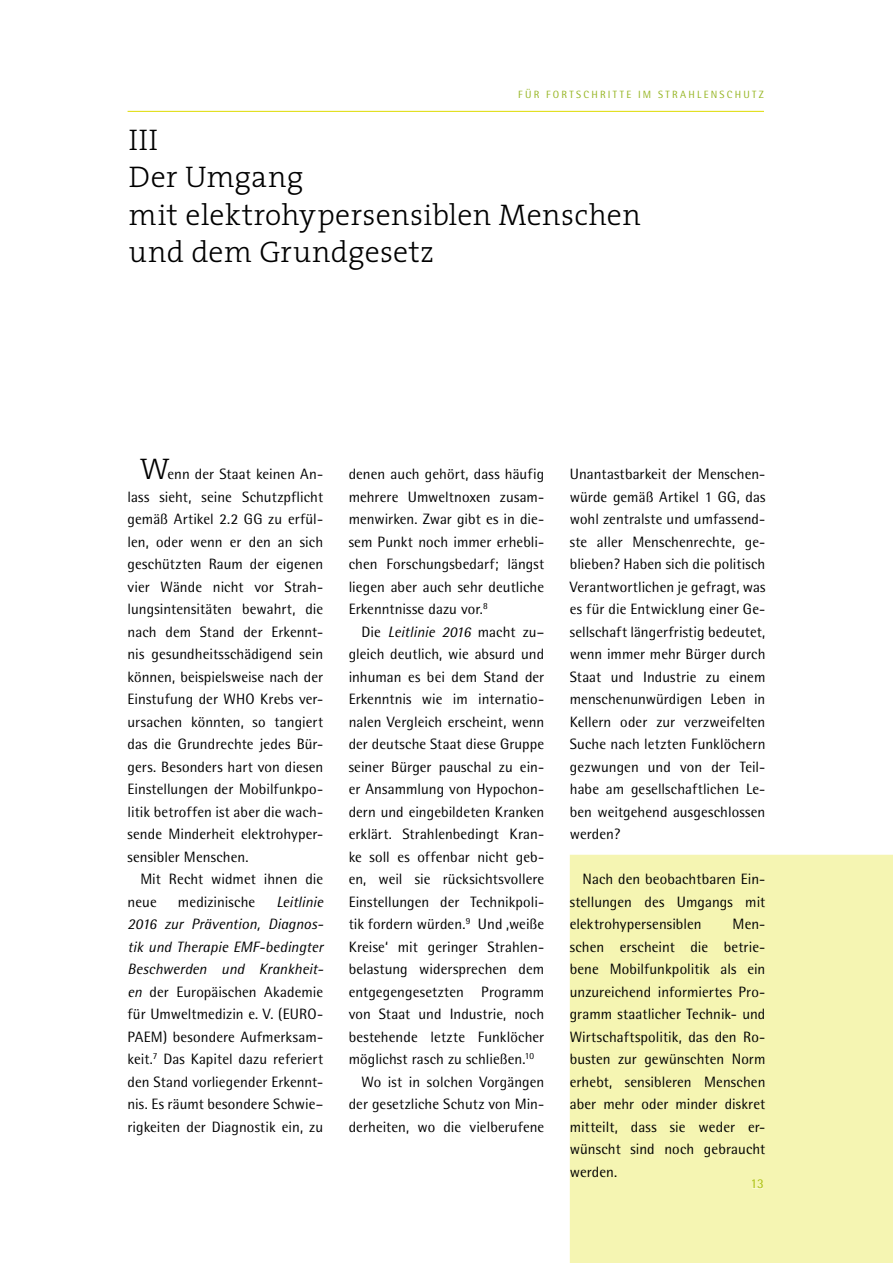
<style>
.page{position:relative;width:893px;height:1263px;background:#fff}
.page>*{position:absolute;margin:0;border:0;box-sizing:border-box;transform-origin:0 0}
.t1{font:300 30px/37.5px "The Serif";letter-spacing:.01em;color:#000}
.t2{font:15px/22.5px "Rotis Semi Sans";letter-spacing:.005em;color:#000;text-align:justify}
.t3{font:italic 15px "Rotis Semi Sans";color:#000}
.t4{font:13.5px "Rotis Semi Sans";color:#96b522}
.t5{font:10.5px "Rotis Semi Sans";letter-spacing:.215em;color:#96b522}
.s1{font-family:"The Serif";font-weight:300;font-size:30px}
.s2{font-style:italic}
.s3{font-style:normal}
</style>
<div class="page">
<hr style="left:128px;top:111px;width:636px;height:1px;background:#dedc00">
<div style="left:570px;top:855px;width:323px;height:408px;background:#f5f5b2"></div>
<div style="left:752px;top:1179px;width:11px;height:9px;background:#f5f5b2"></div>
<p class="t5" style="left:518px;top:89px;width:247px">FÜR FORTSCHRITTE IM STRAHLENSCHUTZ</p>
<h1 class="t1" style="left:129px;top:120px;width:513px">III<br>Der Umgang<br>mit elektrohypersensiblen Menschen und dem Grundgesetz</h1>
<p class="t2" style="left:128px;top:463px;width:197px;text-indent:13px"><span class="s1">W</span>enn der Staat keinen An&shy;lass sieht, seine Schutzpflicht gemäß Artikel 2.2 GG zu erfül&shy;len, oder wenn er den an sich geschützten Raum der eigenen vier Wände nicht vor Strah&shy;lungsintensitäten bewahrt, die nach dem Stand der Erkennt&shy;nis gesundheitsschädigend sein können, beispielsweise nach der Einstufung der WHO Krebs ver&shy;ursachen könnten, so tangiert das die Grundrechte jedes Bür&shy;gers. Besonders hart von diesen Einstellungen der Mobilfunkpo&shy;litik betroffen ist aber die wach&shy;sende Minderheit elektrohyper&shy;sensibler Menschen.</p>
<p class="t2" style="left:128px;top:868px;width:197px;text-indent:13px">Mit Recht widmet ihnen die neue</p>
<p class="t2" style="left:128px;top:890px;width:197px;text-indent:149px"><span class="s2">Leitlinie 2016 zur Prävention, Diagnos&shy;tik und Therapie EMF-bedingter Beschwerden und Krankheit&shy;en</span> der Europäischen Akademie für Umweltmedizin e. V. (EURO-PAEM) besondere Aufmerksam&shy;keit.<sup>7</sup> Das Kapitel dazu referiert den Stand vorliegender Erkennt&shy;nis. Es räumt besondere Schwie– rigkeiten der Diagnostik ein, zu</p>
<p class="t2" style="left:178px;top:890px;width:79px">medizinische</p>
<p class="t2" style="left:349px;top:463px;width:197px">denen auch gehört, dass häufig mehrere Umweltnoxen zusam&shy;menwirken. Zwar gibt es in die&shy;sem Punkt noch immer erhebli&shy;chen Forschungsbedarf; längst liegen aber auch sehr deutliche Erkenntnisse dazu vor.<sup>8</sup></p>
<p class="t3" style="left:361px;top:623px;width:184px"><span class="s3">Die</span> Leitlinie 2016 <span class="s3">macht zu–</span></p>
<p class="t2" style="left:349px;top:643px;width:197px">gleich deutlich, wie absurd und</p>
<p class="t2" style="left:349px;top:665px;width:197px">inhuman es bei dem Stand der</p>
<p class="t2" style="left:349px;top:688px;width:197px">Erkenntnis wie im internatio-</p>
<p class="t2" style="left:349px;top:710px;width:197px">nalen Vergleich erscheint, wenn</p>
<p class="t2" style="left:349px;top:733px;width:197px">der deutsche Staat diese Gruppe</p>
<p class="t2" style="left:349px;top:755px;width:197px">seiner Bürger pauschal zu ein-</p>
<p class="t2" style="left:349px;top:778px;width:197px">er Ansammlung von Hypochon-</p>
<p class="t2" style="left:349px;top:800px;width:197px">dern und eingebildeten Kranken</p>
<p class="t2" style="left:349px;top:823px;width:197px">erklärt. Strahlenbedingt Kran-</p>
<p class="t2" style="left:349px;top:845px;width:197px">ke soll es offenbar nicht geb-</p>
<p class="t2" style="left:349px;top:868px;width:197px">en, weil sie rücksichtsvollere</p>
<p class="t2" style="left:349px;top:890px;width:197px">Einstellungen der Technikpoli-</p>
<p class="t2" style="left:349px;top:913px;width:197px">tik fordern würden.<sup>9</sup> Und ‚weiße</p>
<p class="t2" style="left:349px;top:935px;width:197px">Kreise‘ mit geringer Strahlen-</p>
<p class="t2" style="left:349px;top:958px;width:197px">belastung widersprechen dem</p>
<p class="t2" style="left:349px;top:980px;width:197px">entgegengesetzten Programm</p>
<p class="t2" style="left:349px;top:1003px;width:197px">von Staat und Industrie, noch</p>
<p class="t2" style="left:349px;top:1025px;width:197px">bestehende letzte Funklöcher</p>
<p class="t2" style="left:349px;top:1048px;width:187px">möglichst rasch zu schließen.<sup>10</sup></p>
<p class="t2" style="left:361px;top:1070px;width:184px">Wo ist in solchen Vorgängen</p>
<p class="t2" style="left:349px;top:1093px;width:197px">der gesetzliche Schutz von Min-</p>
<p class="t2" style="left:349px;top:1115px;width:197px">derheiten, wo die vielberufene</p>
<p class="t2" style="left:570px;top:463px;width:197px">Unantastbarkeit der Menschen&shy;würde gemäß Artikel 1 GG, das wohl zentralste und umfassend&shy;ste aller Menschenrechte, ge&shy;blieben? Haben sich die politisch Verantwortlichen je gefragt, was es für die Entwicklung einer Ge&shy;sellschaft längerfristig bedeutet, wenn immer mehr Bürger durch Staat und Industrie zu einem menschenunwürdigen Leben in Kellern oder zur verzweifelten Suche nach letzten Funklöchern gezwungen und von der Teil&shy;habe am gesellschaftlichen Le&shy;ben weitgehend ausgeschlossen werden?</p>
<p class="t2" style="left:570px;top:868px;width:197px;text-indent:13px">Nach den beobachtbaren Ein&shy;stellungen des Umgangs mit elektrohypersensiblen</p>
<p class="t2" style="left:570px;top:913px;width:197px;text-indent:163px">Men&shy;schen erscheint die betrie&shy;bene Mobilfunkpolitik als ein unzureichend informiertes Pro&shy;gramm staatlicher Technik- und Wirtschaftspolitik, das den Ro&shy;busten zur gewünschten Norm erhebt, sensibleren Menschen aber mehr oder minder diskret mitteilt, dass sie weder er&shy;wünscht sind noch gebraucht werden.</p>
<p class="t4" style="left:750px;top:1176px;width:15px">13</p>
</div>
